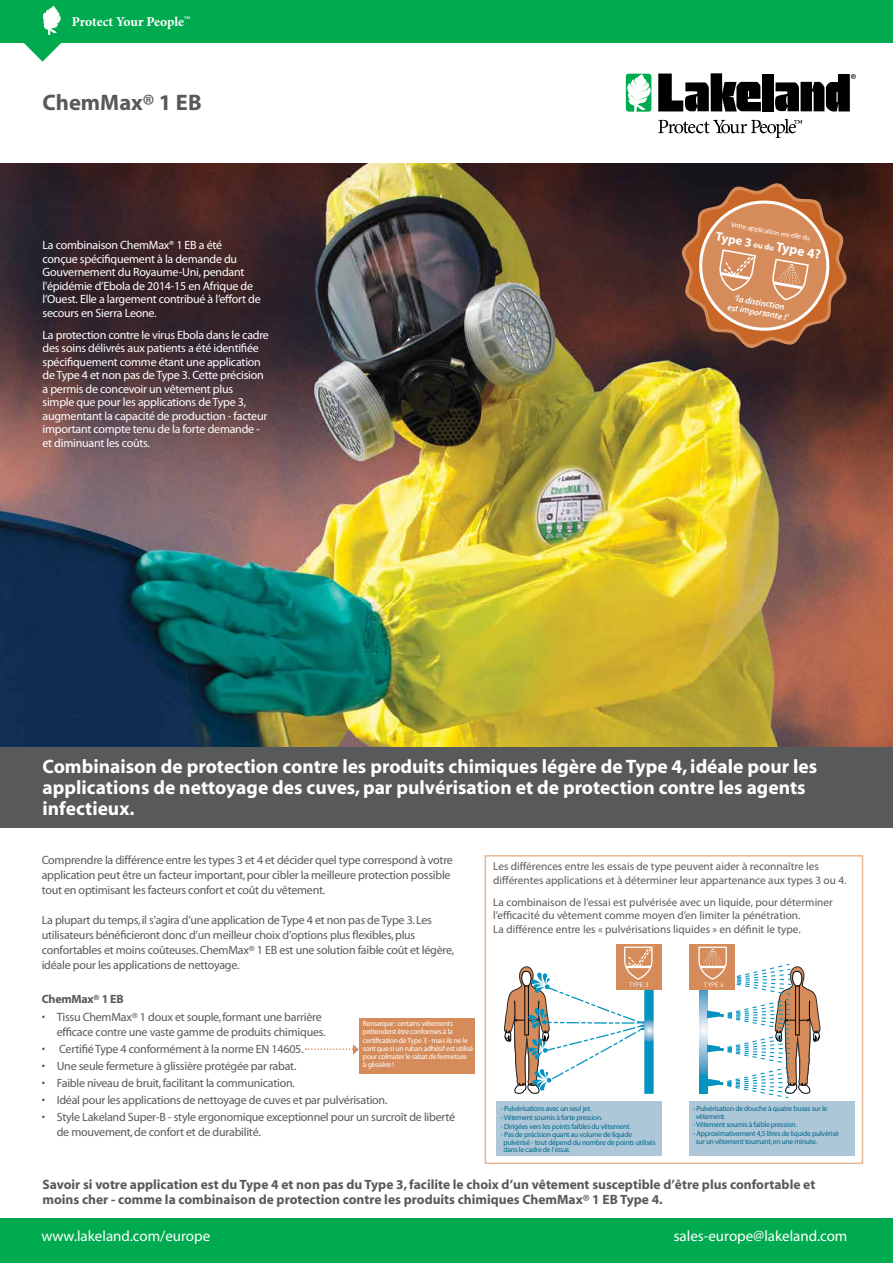
<style>
.page{position:relative;width:893px;height:1263px;background:#fff}
.page>*{position:absolute;margin:0;border:0;box-sizing:border-box;transform-origin:0 0}
.t1{font:700 22.5px "Myriad";color:#58595b}
.t2{font:700 19.5px/21px "Myriad";color:#fff}
.t3{font:15px "Myriad";color:#fff}
.t4{font:700 13.5px/15px "Myriad";color:#58595b}
.t5{font:700 13.5px "Minion Pro";letter-spacing:-.01em;color:#fff}
.t6{font:700 13.5px "Myriad Pro";color:#fff}
.t7{font:12px/15px "Myriad";letter-spacing:-.02em;color:#58595b}
.t8{font:12px/13.5px "Myriad Pro";letter-spacing:-.02em;color:#fff}
.t9{font:700 12px "Myriad";letter-spacing:-.02em;color:#58595b}
.t10{font:11.25px/13.5px "Myriad Pro";color:#58595b}
.t11{font:italic 600 9px/9.9px "Myriad Pro";color:#fff;text-align:center}
.t12{font:7.5px/7.5px "Myriad";letter-spacing:-.03em;color:#00698a}
.t13{font:7.5px/8.2px "Myriad Pro";letter-spacing:-.03em;color:#fff}
.t14{font:7.2px "Myriad Pro";color:#fff}
.t15{font:700 4.05px "Minion Pro";color:#fff}
.s1{font-size:12.6px}
.s2{font-size:8.1px}
</style>
<div class="page">
<div style="left:689px;top:1101px;width:165px;height:54px;background:#adc7d8"></div>
<div style="left:496px;top:1101px;width:165px;height:54px;background:#adc7d8"></div>
<svg style="left:658px;top:73px;width:103px;height:39px"></svg>
<div style="left:762px;top:74px;width:11px;height:37px;background:#000"></div>
<div style="left:626px;top:74px;width:25px;height:38px;background:#00ab4f;border-radius:3px"></div>
<svg style="left:627px;top:75px;width:23px;height:37px"></svg>
<svg style="left:775px;top:74px;width:81px;height:38px"></svg>
<svg style="left:658px;top:119px;width:144px;height:19px"></svg>
<img style="left:0;top:164px;width:893px;height:583px">
<div style="left:0;top:747px;width:893px;height:81px;background:#58595b"></div>
<div style="left:0;top:0;width:893px;height:43px;background:#00ab4f"></div>
<svg style="left:24px;top:6px;width:37px;height:56px"></svg>
<div style="left:0;top:1218px;width:893px;height:45px;background:#00ab4f"></div>
<div style="left:485px;top:855px;width:378px;height:309px;border:2px solid #e5b895"></div>
<div style="left:616px;top:944px;width:46px;height:45px;background:#d68c5a"></div>
<svg style="left:504px;top:946px;width:150px;height:148px"></svg>
<div style="left:689px;top:944px;width:46px;height:45px;background:#d68c5a"></div>
<svg style="left:697px;top:947px;width:123px;height:151px"></svg>
<div style="left:360px;top:1018px;width:115px;height:55px;background:#d68c5a"></div>
<svg style="left:306px;top:1044px;width:53px;height:11px"></svg>
<svg style="left:681px;top:182px;width:167px;height:167px;background:#a76d4a"></svg>
<p class="t5" style="left:72px;top:12px;width:114px">Protect Your People</p>
<p class="t15" style="left:184px;top:15px;width:8px">TM</p>
<h1 class="t1" style="left:43px;top:91px;width:161px">ChemMax® 1 EB</h1>
<p class="t8" style="left:43px;top:238px;width:220px">La combinaison ChemMax® 1 EB a été<br>conçue spécifiquement à la demande du Gouvernement du Royaume-Uni, pendant l'épidémie d’Ebola de 2014-15 en Afrique de l’Ouest. Elle a largement contribué à l’effort de secours en Sierra Leone.</p>
<p class="t8" style="left:43px;top:328px;width:228px">La protection contre le virus Ebola dans le cadre des soins délivrés aux patients a été identifiée spécifiquement comme étant une application de Type 4 et non pas de Type 3. Cette précision a permis de concevoir un vêtement plus<br>simple que pour les applications de Type 3, augmentant la capacité de production - facteur important compte tenu de la forte demande - et diminuant les coûts.</p>
<p class="t14" style="left:732px;top:220px;width:82px;rotate:10deg">Votre application est-elle du</p>
<p class="t6" style="left:717px;top:227px;width:108px;rotate:10deg"><span class="s1">Type 3</span> <span class="s2">ou du</span> Type 4?</p>
<p class="t11" style="left:730px;top:292px;width:63px;rotate:10deg">‘la distinction est importante !’</p>
<h2 class="t2" style="left:43px;top:757px;width:776px">Combinaison de protection contre les produits chimiques légère de Type 4, idéale pour les applications de nettoyage des cuves, par pulvérisation et de protection contre les agents infectieux.</h2>
<p class="t7" style="left:42px;top:853px;width:413px">Comprendre la différence entre les types 3 et 4 et décider quel type correspond à votre application peut être un facteur important, pour cibler la meilleure protection possible tout en optimisant les facteurs confort et coût du vêtement.</p>
<p class="t7" style="left:42px;top:913px;width:414px">La plupart du temps, il s'agira d’une application de Type 4 et non pas de Type 3. Les utilisateurs bénéficieront donc d’un meilleur choix d’options plus flexibles, plus confortables et moins coûteuses. ChemMax® 1 EB est une solution faible coût et légère, idéale pour les applications de nettoyage.</p>
<p class="t9" style="left:42px;top:993px;width:83px">ChemMax® 1 EB</p>
<p class="t7" style="left:57px;top:1009px;width:270px;text-indent:-15px">• Tissu ChemMax® 1 doux et souple, formant une barrière efficace contre une vaste gamme de produits chimiques.</p>
<p class="t7" style="left:42px;top:1042px;width:263px">• Certifié Type 4 conformément à la norme EN 14605.</p>
<p class="t7" style="left:42px;top:1059px;width:256px">• Une seule fermeture à glissière protégée par rabat.</p>
<p class="t7" style="left:42px;top:1076px;width:255px">• Faible niveau de bruit, facilitant la communication.</p>
<p class="t7" style="left:42px;top:1093px;width:347px">• Idéal pour les applications de nettoyage de cuves et par pulvérisation.</p>
<p class="t7" style="left:57px;top:1110px;width:400px;text-indent:-15px">• Style Lakeland Super-B - style ergonomique exceptionnel pour un surcroît de liberté de mouvement, de confort et de durabilité.</p>
<p class="t13" style="left:363px;top:1019px;width:112px">Remarque : certains vêtements prétendent être conformes à la certification de Type 3 - mais ils ne le sont que si un ruban adhésif est utilisé pour colmater le rabat de fermeture<br>à glissière !</p>
<p class="t10" style="left:493px;top:859px;width:355px">Les différences entre les essais de type peuvent aider à reconnaître les différentes applications et à déterminer leur appartenance aux types 3 ou 4.</p>
<p class="t10" style="left:493px;top:895px;width:341px">La combinaison de l’essai est pulvérisée avec un liquide, pour déterminer l’efficacité du vêtement comme moyen d’en limiter la pénétration.<br>La différence entre les « pulvérisations liquides » en définit le type.</p>
<p class="t12" style="left:501px;top:1105px;width:92px">- Pulvérisations avec un seul jet.</p>
<p class="t12" style="left:501px;top:1114px;width:103px">- Vêtement soumis à forte pression.</p>
<p class="t12" style="left:501px;top:1123px;width:132px">- Dirigées vers les points faibles du vêtement.</p>
<p class="t12" style="left:503px;top:1131px;width:154px;text-indent:-3px">- Pas de précision quant au volume de liquide pulvérisé - tout dépend du nombre de points utilisés dans le cadre de l’essai.</p>
<p class="t12" style="left:696px;top:1105px;width:133px;text-indent:-3px">- Pulvérisation de douche à quatre buses sur le vêtement.</p>
<p class="t12" style="left:693px;top:1121px;width:105px">- Vêtement soumis à faible pression.</p>
<p class="t12" style="left:696px;top:1130px;width:145px;text-indent:-3px">- Approximativement 4,5 litres de liquide pulvérisé sur un vêtement tournant, en une minute.</p>
<p class="t4" style="left:43px;top:1177px;width:774px">Savoir si votre application est du Type 4 et non pas du Type 3, facilite le choix d’un vêtement susceptible d’être plus confortable et moins cher - comme la combinaison de protection contre les produits chimiques ChemMax® 1 EB Type 4.</p>
<p class="t3" style="left:41px;top:1229px;width:170px">www.lakeland.com/europe</p>
<p class="t3" style="left:674px;top:1229px;width:175px">sales-europe@lakeland.com</p>
</div>
